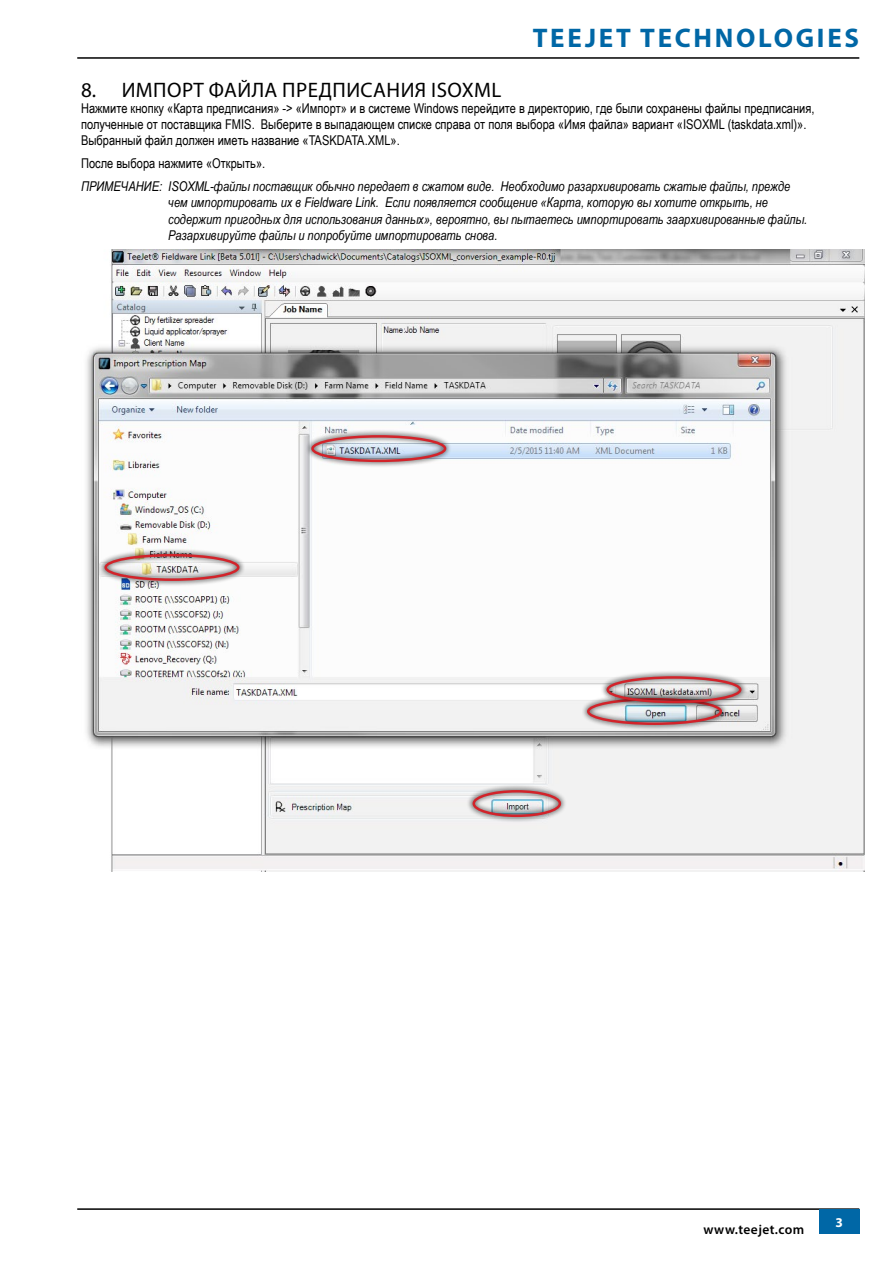
<style>
.page{position:relative;width:893px;height:1263px;background:#fff}
.page>*{position:absolute;margin:0;border:0;box-sizing:border-box;transform-origin:0 0}
.t1{font:700 27px "Myriad Pro";letter-spacing:.1em;color:#0067a6}
.t2{font:21px "Myriad Pro";letter-spacing:.02em;color:#000}
.t3{font:italic 13.5px/16.2px "Arial Narrow";color:#000}
.t4{font:13.5px/16.2px "Arial Narrow";color:#000}
.t5{font:600 13.5px "Myriad Pro";letter-spacing:.03em;color:#000}
.t6{font:700 13.5px "Myriad Pro";color:#fff}
</style>
<div class="page">
<hr style="left:77px;top:57px;width:782px;height:2px;background:#000">
<hr style="left:77px;top:1208px;width:782px;height:2px;background:#000">
<div style="left:819px;top:1209px;width:40px;height:24px;background:#0067a6"></div>
<img style="left:86px;top:249px;width:778px;height:623px">
<div style="left:98px;top:548px;width:147px;height:39px;background:#000;opacity:.75"></div>
<div style="left:104px;top:554px;width:135px;height:27px;border:2px solid #d2232a;border-radius:50%"></div>
<div style="left:305px;top:429px;width:147px;height:39px;background:#000;opacity:.75"></div>
<div style="left:311px;top:435px;width:135px;height:27px;border:2px solid #d2232a;border-radius:50%"></div>
<div style="left:581px;top:692px;width:147px;height:39px;background:#000;opacity:.75"></div>
<div style="left:587px;top:698px;width:135px;height:27px;border:2px solid #d2232a;border-radius:50%"></div>
<div style="left:600px;top:670px;width:147px;height:39px;background:#000;opacity:.75"></div>
<div style="left:606px;top:676px;width:135px;height:27px;border:2px solid #d2232a;border-radius:50%"></div>
<div style="left:466px;top:784px;width:101px;height:39px;background:#000;opacity:.75"></div>
<div style="left:472px;top:790px;width:89px;height:27px;border:2px solid #d2232a;border-radius:50%"></div>
<h1 class="t1" style="left:533px;top:21px;width:328px">TEEJET TECHNOLOGIES</h1>
<h2 class="t2" style="left:81px;top:77px;width:422px">8. ИМПОРТ ФАЙЛА ПРЕДПИСАНИЯ ISOXML</h2>
<p class="t4" style="left:81px;top:100px;width:735px">Нажмите кнопку «Карта предписания» -&gt; «Импорт» и в системе Windows перейдите в директорию, где были сохранены файлы предписания, полученные от поставщика FMIS. Выберите в выпадающем списке справа от поля выбора «Имя файла» вариант «ISOXML (taskdata.xml)».<br>Выбранный файл должен иметь название «TASKDATA.XML».</p>
<p class="t4" style="left:81px;top:155px;width:186px">После выбора нажмите «Открыть».</p>
<p class="t3" style="left:168px;top:178px;width:640px;text-indent:-87px">ПРИМЕЧАНИЕ: ISOXML-файлы поставщик обычно передает в сжатом виде. Необходимо разархивировать сжатые файлы, прежде чем импортировать их в Fieldware Link. Если появляется сообщение «Карта, которую вы хотите открыть, не содержит пригодных для использования данных», вероятно, вы пытаетесь импортировать заархивированные файлы.<br>Разархивируйте файлы и попробуйте импортировать снова.</p>
<p class="t5" style="left:703px;top:1221px;width:102px">www.teejet.com</p>
<p class="t6" style="left:835px;top:1213px;width:9px">3</p>
</div>
